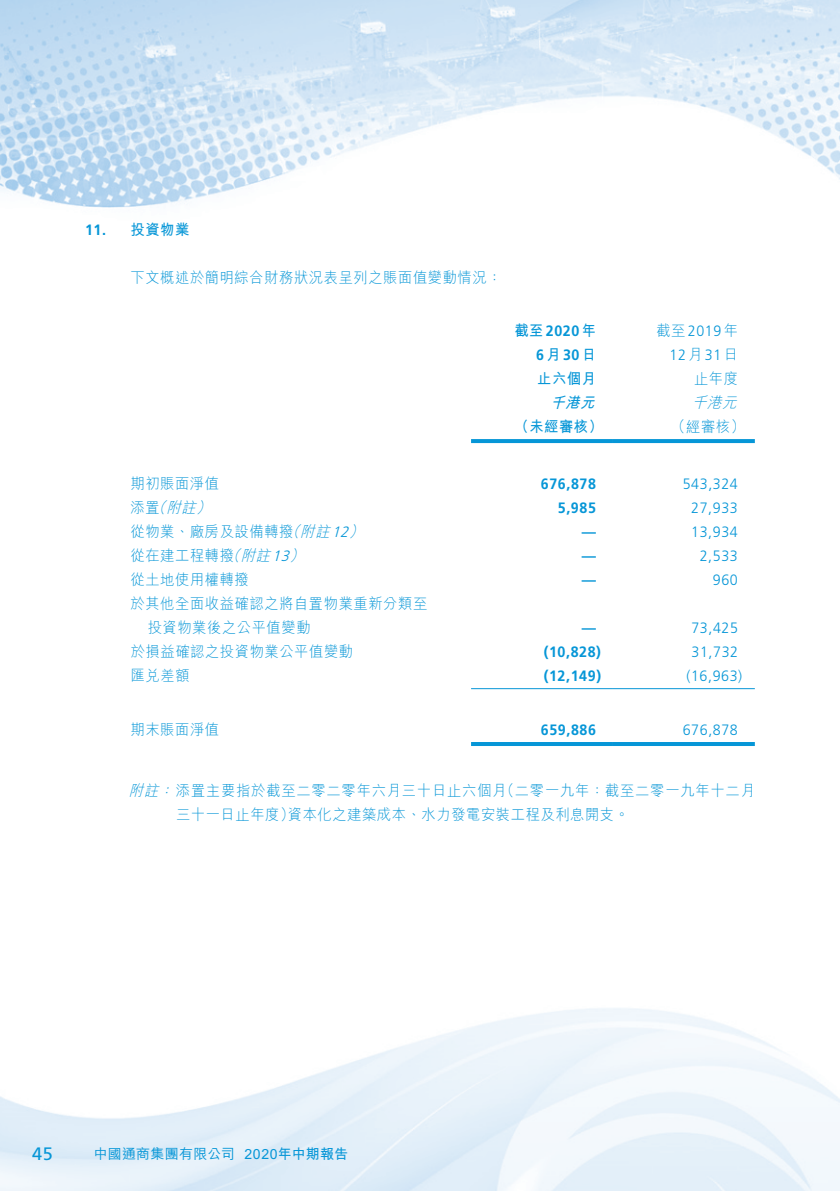
<style>
.page{position:relative;width:840px;height:1191px;background:#fff}
.page>*{position:absolute;margin:0;border:0;box-sizing:border-box;transform-origin:0 0}
.t1{font:18px "Frutiger";color:#0696d7}
.t2{font:300 15px/24px "M Hei HK";letter-spacing:.04em;color:#0696d7;scale:.95 1}
.t3{font:300 15px/24px "Frutiger";letter-spacing:.04em;color:#0696d7;text-align:right;scale:.95 1}
.t4{font:700 15px/24px "Frutiger";letter-spacing:.04em;color:#0696d7;text-align:right;scale:.95 1}
.t5{font:700 15px "M Hei HK";letter-spacing:.04em;color:#0696d7;scale:.95 1}
.t6{font:italic 300 15px "M Hei HK";color:#0696d7;scale:.95 1}
.t7{font:italic 300 15px "Frutiger";color:#0696d7;scale:.95 1}
.t8{font:italic 700 15px "M Hei HK";color:#0696d7;scale:.95 1}
.t9{font:500 14px "M Hei HK";letter-spacing:.015em;color:#0696d7}
.t10{font:700 14px "M Hei HK";letter-spacing:.02em;color:#0696d7}
.s1{font-family:"M Hei HK"}
.s2{font-style:italic}
</style>
<div class="page">
<img style="left:0;top:0;width:839px;height:1191px">
<svg style="left:471px;top:439px;width:141px;height:4px"></svg>
<svg style="left:612px;top:439px;width:142px;height:4px"></svg>
<hr style="left:471px;top:688px;width:141px;height:1px;background:#0696d7">
<hr style="left:612px;top:688px;width:142px;height:1px;background:#0696d7">
<hr style="left:471px;top:742px;width:141px;height:4px;background:#0696d7">
<hr style="left:612px;top:742px;width:142px;height:4px;background:#0696d7">
<p class="t4" style="left:85px;top:217px;width:24px">11.</p>
<p class="t5" style="left:130px;top:218px;width:63px">投資物業</p>
<p class="t2" style="left:130px;top:264px;width:392px">下文概述於簡明綜合財務狀況表呈列之賬面值變動情況：</p>
<p class="t4" style="left:514px;top:319px;width:87px"><span class="s1">截至</span>2020 <span class="s1">年<br></span>6<span class="s1">月</span>30<span class="s1">日</span></p>
<p class="t5" style="left:537px;top:368px;width:63px">止六個月</p>
<p class="t8" style="left:550px;top:392px;width:53px">千港元</p>
<p class="t3" style="left:656px;top:319px;width:87px"><span class="s1">截至</span>2019 <span class="s1">年<br></span>12<span class="s1">月</span>31<span class="s1">日</span></p>
<p class="t2" style="left:693px;top:366px;width:48px">止年度</p>
<p class="t6" style="left:692px;top:392px;width:53px">千港元</p>
<p class="t5" style="left:514px;top:416px;width:95px">（未經審核）</p>
<p class="t2" style="left:671px;top:414px;width:79px">（經審核(</p>
<p class="t2" style="left:130px;top:471px;width:95px">期初賬面淨值</p>
<p class="t4" style="left:540px;top:472px;width:59px">676,878</p>
<p class="t3" style="left:682px;top:472px;width:59px">543,324</p>
<p class="t6" style="left:151px;top:497px;width:22px">（</p>
<p class="t6" style="left:196px;top:497px;width:22px">(</p>
<p class="t2" style="left:130px;top:495px;width:75px">添置<span class="s2">附註</span></p>
<p class="t4" style="left:557px;top:496px;width:42px">5,985</p>
<p class="t3" style="left:690px;top:496px;width:51px">27,933</p>
<p class="t6" style="left:285px;top:521px;width:22px">（</p>
<p class="t6" style="left:348px;top:521px;width:22px">(</p>
<p class="t2" style="left:130px;top:519px;width:216px">從物業、廠房及設備轉撥<span class="s2">附註</span></p>
<p class="t7" style="left:331px;top:523px;width:24px">12</p>
<p class="t4" style="left:581px;top:520px;width:16px">—</p>
<p class="t3" style="left:690px;top:520px;width:51px">13,934</p>
<p class="t6" style="left:226px;top:545px;width:22px">（</p>
<p class="t6" style="left:289px;top:545px;width:22px">(</p>
<p class="t2" style="left:130px;top:543px;width:154px">從在建工程轉撥<span class="s2">附註</span></p>
<p class="t7" style="left:272px;top:547px;width:24px">13</p>
<p class="t4" style="left:581px;top:544px;width:16px">—</p>
<p class="t3" style="left:699px;top:544px;width:42px">2,533</p>
<p class="t2" style="left:130px;top:567px;width:314px">從土地使用權轉撥<br>於其他全面收益確認之將自置物業重新分類至</p>
<p class="t4" style="left:581px;top:568px;width:16px">—</p>
<p class="t3" style="left:712px;top:568px;width:28px">960</p>
<p class="t2" style="left:148px;top:615px;width:173px">投資物業後之公平值變動</p>
<p class="t4" style="left:581px;top:616px;width:16px">—</p>
<p class="t3" style="left:691px;top:616px;width:51px">73,425</p>
<p class="t2" style="left:131px;top:639px;width:235px">於損益確認之投資物業公平值變動</p>
<p class="t4" style="left:543px;top:640px;width:62px">)10,828(</p>
<p class="t3" style="left:691px;top:640px;width:51px">31,732</p>
<p class="t2" style="left:131px;top:663px;width:63px">匯兌差額</p>
<p class="t4" style="left:543px;top:664px;width:62px">)12,149(</p>
<p class="t3" style="left:686px;top:664px;width:60px">)16,963(</p>
<p class="t2" style="left:130px;top:717px;width:95px">期末賬面淨值</p>
<p class="t4" style="left:540px;top:718px;width:59px">659,886</p>
<p class="t3" style="left:682px;top:718px;width:59px">676,878</p>
<p class="t2" style="left:499px;top:778px;width:270px">（二零一九年：截至二零一九年十二月</p>
<p class="t6" style="left:129px;top:780px;width:38px">附註</p>
<p class="t2" style="left:176px;top:778px;width:349px">添置主要指於截至二零二零年六月三十日止六個月</p>
<p class="t6" style="left:159px;top:780px;width:22px">：</p>
<p class="t2" style="left:176px;top:802px;width:126px">三十一日止年度）</p>
<p class="t2" style="left:288px;top:802px;width:360px">資本化之建築成本、水力發電安裝工程及利息開支。</p>
<p class="t1" style="left:32px;top:1143px;width:22px">45</p>
<p class="t9" style="left:94px;top:1143px;width:142px">中國通商集團有限公司</p>
<p class="t10" style="left:244px;top:1143px;width:105px">2020年中期報告</p>
</div>
